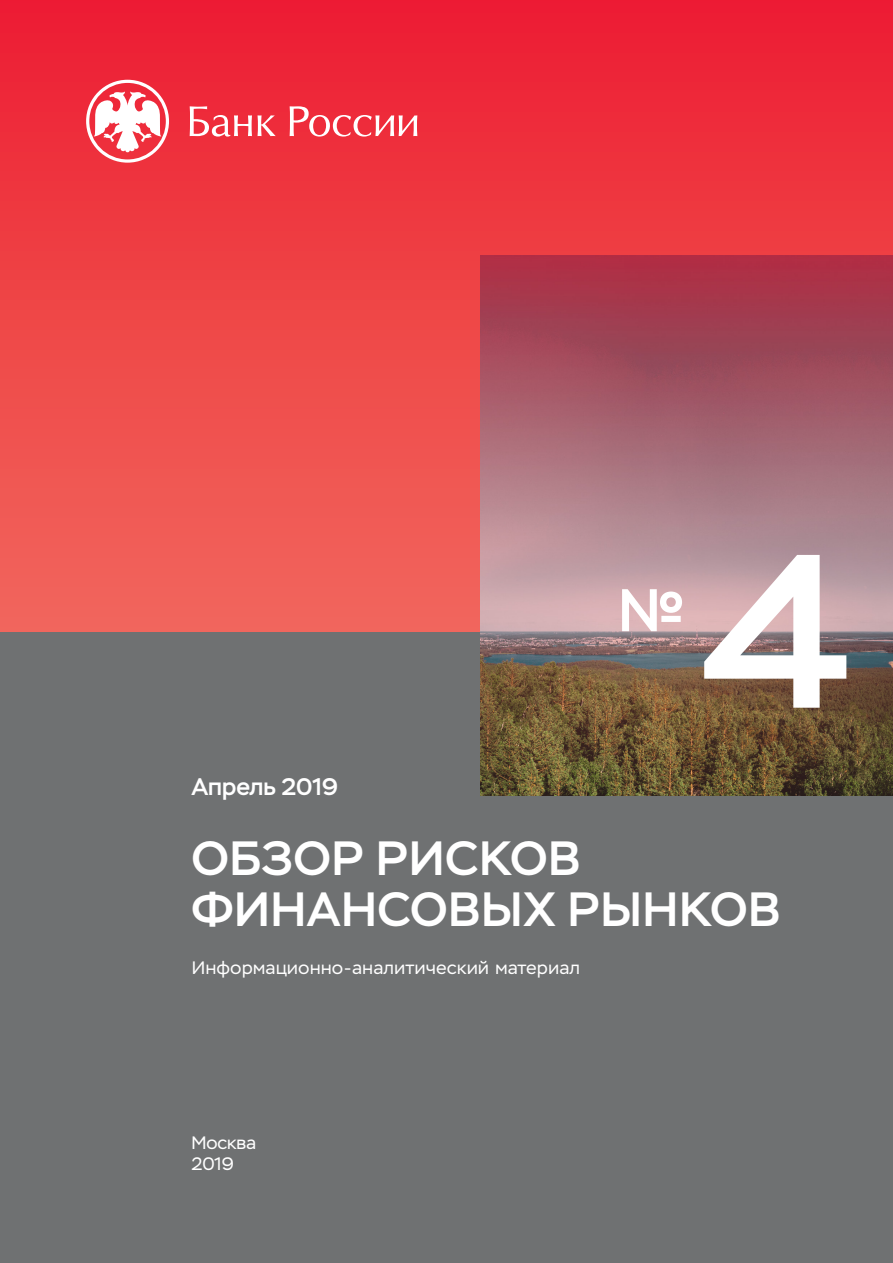
<style>
.page{position:relative;width:893px;height:1263px;background:#fff}
.page>*{position:absolute;margin:0;border:0;box-sizing:border-box;transform-origin:0 0}
.t1{font:500 218.25px "Stem";color:#fff}
.t2{font:500 60px "Stem";color:#fff}
.t3{font:500 48px/51px "Stem";letter-spacing:.01em;color:#fff}
.t4{font:500 24px "Stem";color:#fff}
.t5{font:18px "Stem Text";color:#fff}
.t6{font:18px/21px "Stem";color:#fff}
</style>
<div class="page">
<div style="left:0;top:631px;width:893px;height:632px;background:#6f7172"></div>
<div style="left:0;top:0;width:893px;height:631px;background:linear-gradient(to bottom,#ed1e32,#f1695d)"></div>
<img style="left:480px;top:255px;width:413px;height:540px">
<svg style="left:86px;top:80px;width:83px;height:83px"></svg>
<svg style="left:190px;top:106px;width:62px;height:31px"></svg>
<svg style="left:258px;top:115px;width:18px;height:21px"></svg>
<svg style="left:290px;top:106px;width:127px;height:31px"></svg>
<h3 class="t4" style="left:191px;top:772px;width:148px">Апрель 2019</h3>
<h2 class="t2" style="left:617px;top:573px;width:70px">№</h2>
<h1 class="t1" style="left:700px;top:498px;width:152px">4</h1>
<h3 class="t3" style="left:192px;top:833px;width:590px">ОБЗОР рисков финансовых рынков</h3>
<p class="t5" style="left:191px;top:957px;width:390px">Информационно-аналитический материал</p>
<p class="t6" style="left:191px;top:1132px;width:66px">Москва<br>2019</p>
</div>
